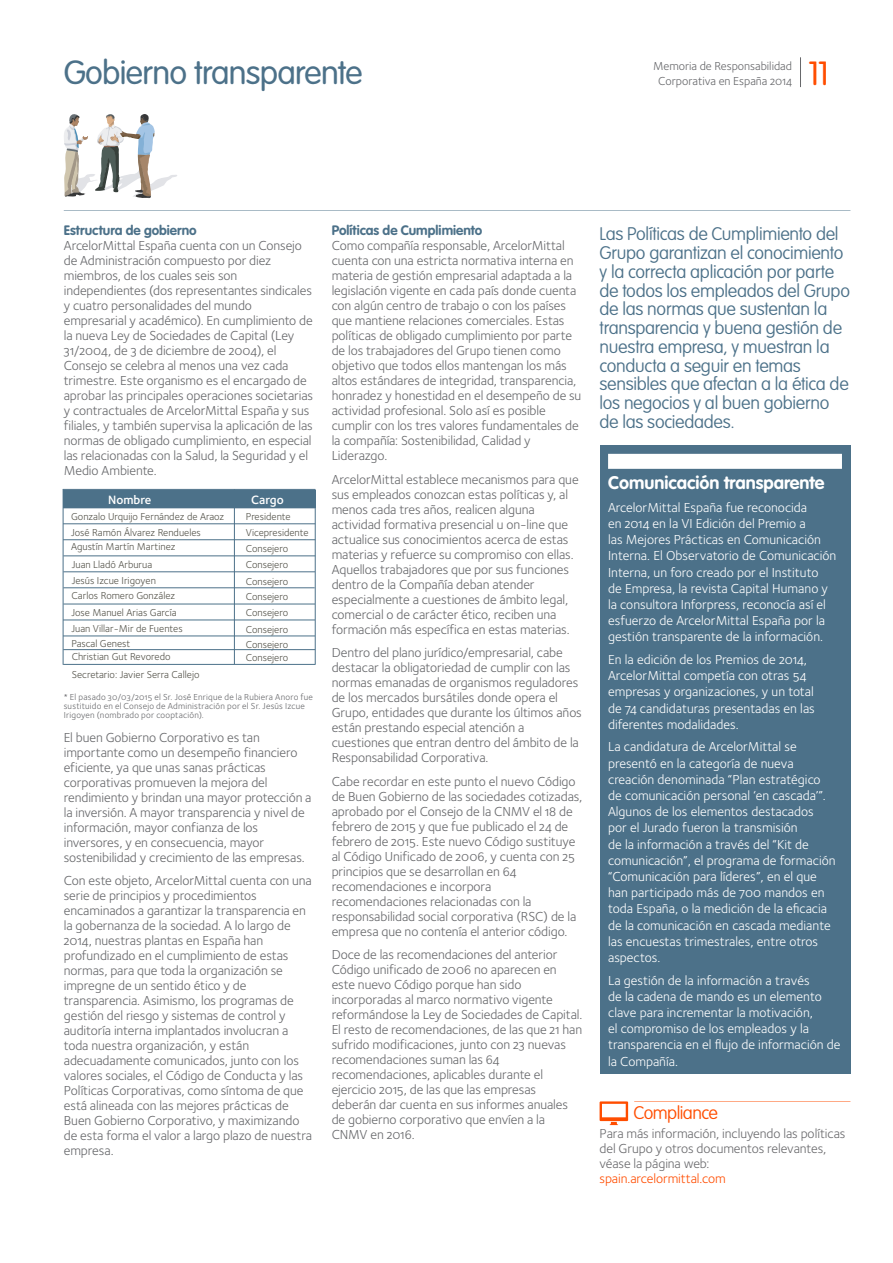
<style>
.page{position:relative;width:893px;height:1263px;background:#fff}
.page>*{position:absolute;margin:0;border:0;box-sizing:border-box;transform-origin:0 0}
.t1{font:300 33px "VAG Rounded Std";letter-spacing:-.02em;color:#4c7189}
.t2{font:300 33px "VAG Rounded Std";color:#ff4d00}
.t3{font:100 18px/18.8px "VAG Rounded Std";letter-spacing:-.015em;color:#4c7189}
.t4{font:700 18px "VAG Rounded Std";color:#fff}
.t5{font:100 18px "VAG Rounded Std";letter-spacing:-.03em;color:#ff4d00}
.t6{font:13.5px/15px "Foundry Sterling Book OSF";letter-spacing:-.005em;color:#67686b}
.t7{font:13.5px/16.2px "Foundry Sterling Book OSF";color:#fff}
.t8{font:13.5px/15px "Foundry Sterling";letter-spacing:-.005em;color:#6a6a6d}
.t9{font:600 12.45px "Foundry Sterling";color:#fff}
.t10{font:12px/15px "Foundry Sterling Book OSF";color:#67686b;text-align:center}
.t11{font:10.35px/16.8px "Foundry Sterling Book OSF";color:#54534a}
.t12{font:9px/9px "Foundry Sterling Book OSF";letter-spacing:.02em;color:#67686b}
.s1{font-family:"VAG Rounded Std";font-weight:700;color:#4c7189}
.s2{color:#ff4d00}
</style>
<div class="page">
<div style="left:63px;top:490px;width:253px;height:18px;background:#4c7189"></div>
<hr style="left:63px;top:489px;width:252px;height:1px;background:#4c7189">
<hr style="left:63px;top:523px;width:252px;height:1px;background:#4c7189">
<hr style="left:63px;top:539px;width:252px;height:1px;background:#4c7189">
<hr style="left:63px;top:664px;width:252px;height:1px;background:#4c7189">
<hr style="left:63px;top:556px;width:252px;height:1px;background:#4c7189">
<hr style="left:63px;top:587px;width:252px;height:1px;background:#4c7189">
<hr style="left:63px;top:571px;width:252px;height:1px;background:#4c7189">
<hr style="left:63px;top:604px;width:252px;height:1px;background:#4c7189">
<hr style="left:63px;top:636px;width:252px;height:1px;background:#4c7189">
<hr style="left:63px;top:620px;width:252px;height:1px;background:#4c7189">
<hr style="left:234px;top:489px;width:1px;height:175px;background:#4c7189">
<hr style="left:63px;top:489px;width:1px;height:176px;background:#4c7189">
<hr style="left:315px;top:489px;width:1px;height:175px;background:#4c7189">
<hr style="left:63px;top:649px;width:252px;height:1px;background:#4c7189">
<hr style="left:64px;top:210px;width:786px;height:1px;background:#4c7189">
<hr style="left:800px;top:57px;width:1px;height:30px;background:#67686b">
<svg style="left:64px;top:114px;width:113px;height:84px"></svg>
<div style="left:600px;top:445px;width:250px;height:629px;background:#4c7189"></div>
<div style="left:608px;top:454px;width:234px;height:15px;background:#fff"></div>
<hr style="left:634px;top:1101px;width:216px;height:1px;background:#ff4d00">
<svg style="left:600px;top:1101px;width:28px;height:24px"></svg>
<p class="t1" style="left:64px;top:54px;width:301px">Gobierno transparente</p>
<p class="t10" style="left:653px;top:58px;width:140px">Memoria de Responsabilidad<br>Corporativa en España 2014</p>
<p class="t2" style="left:808px;top:55px;width:23px">11</p>
<p class="t6" style="left:64px;top:223px;width:251px"><span class="s1">Estructura de gobierno<br></span>ArcelorMittal España cuenta con un Consejo de Administración compuesto por diez miembros, de los cuales seis son independientes (dos representantes sindicales y cuatro personalidades del mundo empresarial y académico). En cumplimiento de la nueva Ley de Sociedades de Capital (Ley 31/2004, de 3 de diciembre de 2004), el Consejo se celebra al menos una vez cada trimestre. Este organismo es el encargado de aprobar las principales operaciones societarias y contractuales de ArcelorMittal España y sus filiales, y también supervisa la aplicación de las normas de obligado cumplimiento, en especial las relacionadas con la Salud, la Seguridad y el Medio Ambiente.</p>
<p class="t9" style="left:108px;top:491px;width:45px">Nombre</p>
<p class="t9" style="left:251px;top:491px;width:34px">Cargo</p>
<p class="t11" style="left:71px;top:507px;width:155px">Gonzalo Urquijo Fernández de Araoz<br>José Ramón Álvarez Rendueles</p>
<p class="t11" style="left:71px;top:538px;width:106px">Agustín Martín Martinez</p>
<p class="t11" style="left:72px;top:556px;width:86px;line-height:16px">Juan Lladó Arburua<br>Jesús Izcue Irigoyen</p>
<p class="t11" style="left:71px;top:586px;width:107px;line-height:17.7px">Carlos Romero González<br>Jose Manuel Arias García</p>
<p class="t11" style="left:71px;top:621px;width:113px;line-height:14.4px">Juan Villar-Mir de Fuentes<br>Pascal Genest</p>
<p class="t11" style="left:246px;top:507px;width:64px">Presidente<br>Vicepresidente</p>
<p class="t11" style="left:246px;top:539px;width:44px;text-align:justify">Consejero Consejero Consejero</p>
<p class="t11" style="left:246px;top:587px;width:44px;text-align:justify">Consejero Consejero Consejero</p>
<p class="t11" style="left:246px;top:636px;width:44px">Consejero</p>
<p class="t11" style="left:72px;top:648px;width:100px">Christian Gut Revoredo</p>
<p class="t11" style="left:246px;top:649px;width:44px">Consejero</p>
<p class="t11" style="left:72px;top:665px;width:129px">Secretario: Javier Serra Callejo</p>
<p class="t12" style="left:64px;top:692px;width:251px">* El pasado 30/03/2015 el Sr. José Enrique de la Rubiera Anoro fue sustituido en el Consejo de Administración por el Sr. Jesús Izcue<br>Irigoyen (nombrado por cooptación).</p>
<p class="t6" style="left:64px;top:729px;width:249px">El buen Gobierno Corporativo es tan importante como un desempeño financiero eficiente, ya que unas sanas prácticas corporativas promueven la mejora del rendimiento y brindan una mayor protección a la inversión. A mayor transparencia y nivel de información, mayor confianza de los inversores, y en consecuencia, mayor sostenibilidad y crecimiento de las empresas.</p>
<p class="t6" style="left:64px;top:873px;width:250px">Con este objeto, ArcelorMittal cuenta con una serie de principios y procedimientos encaminados a garantizar la transparencia en la gobernanza de la sociedad. A lo largo de 2014, nuestras plantas en España han profundizado en el cumplimiento de estas normas, para que toda la organización se impregne de un sentido ético y de transparencia. Asimismo, los programas de gestión del riesgo y sistemas de control y auditoría interna implantados involucran a toda nuestra organización, y están adecuadamente comunicados, junto con los valores sociales, el Código de Conducta y las Políticas Corporativas, como síntoma de que está alineada con las mejores prácticas de Buen Gobierno Corporativo, y maximizando de esta forma el valor a largo plazo de nuestra empresa.</p>
<p class="t6" style="left:332px;top:223px;width:251px"><span class="s1">Políticas de Cumplimiento<br></span>Como compañía responsable, ArcelorMittal cuenta con una estricta normativa interna en materia de gestión empresarial adaptada a la legislación vigente en cada país donde cuenta con algún centro de trabajo o con los países que mantiene relaciones comerciales. Estas políticas de obligado cumplimiento por parte de los trabajadores del Grupo tienen como objetivo que todos ellos mantengan los más altos estándares de integridad, transparencia, honradez y honestidad en el desempeño de su actividad profesional. Solo así es posible cumplir con los tres valores fundamentales de la compañía: Sostenibilidad, Calidad y Liderazgo.</p>
<p class="t6" style="left:332px;top:471px;width:248px">ArcelorMittal establece mecanismos para que sus empleados conozcan estas políticas y, al menos cada tres años, realicen alguna actividad formativa presencial u on-line que actualice sus conocimientos acerca de estas materias y refuerce su compromiso con ellas.<br>Aquellos trabajadores que por sus funciones dentro de la Compañía deban atender especialmente a cuestiones de ámbito legal, comercial o de carácter ético, reciben una formación más específica en estas materias.</p>
<p class="t6" style="left:332px;top:645px;width:252px">Dentro del plano jurídico/empresarial, cabe destacar la obligatoriedad de cumplir con las normas emanadas de organismos reguladores de los mercados bursátiles donde opera el Grupo, entidades que durante los últimos años están prestando especial atención a cuestiones que entran dentro del ámbito de la Responsabilidad Corporativa.</p>
<p class="t6" style="left:332px;top:773px;width:252px">Cabe recordar en este punto el nuevo Código de Buen Gobierno de las sociedades cotizadas, aprobado por el Consejo de la CNMV el 18 de febrero de 2015 y que fue publicado el 24 de febrero de 2015. Este nuevo Código sustituye al Código Unificado de 2006, y cuenta con 25 principios que se desarrollan en 64 recomendaciones e incorpora recomendaciones relacionadas con la responsabilidad social corporativa (RSC) de la empresa que no contenía el anterior código.</p>
<p class="t6" style="left:332px;top:947px;width:252px">Doce de las recomendaciones del anterior Código unificado de 2006 no aparecen en este nuevo Código porque han sido incorporadas al marco normativo vigente reformándose la Ley de Sociedades de Capital.<br>El resto de recomendaciones, de las que 21 han sufrido modificaciones, junto con 23 nuevas recomendaciones suman las 64 recomendaciones, aplicables durante el ejercicio 2015, de las que las empresas deberán dar cuenta en sus informes anuales de gobierno corporativo que envíen a la CNMV en 2016.</p>
<p class="t3" style="left:600px;top:225px;width:252px">Las Políticas de Cumplimiento del<br>Grupo garantizan el conocimiento y la correcta aplicación por parte de todos los empleados del Grupo de las normas que sustentan la transparencia y buena gestión de nuestra empresa, y muestran la conducta a seguir en temas sensibles que afectan a la ética de los negocios y al buen gobierno de las sociedades.</p>
<p class="t4" style="left:608px;top:472px;width:218px">Comunicación transparente</p>
<p class="t7" style="left:608px;top:499px;width:230px">ArcelorMittal España fue reconocida<br>en 2014 en la VI Edición del Premio a<br>las Mejores Prácticas en Comunicación Interna. El Observatorio de Comunicación Interna, un foro creado por el Instituto<br>de Empresa, la revista Capital Humano y la consultora Inforpress, reconocía así el esfuerzo de ArcelorMittal España por la gestión transparente de la información.</p>
<p class="t7" style="left:608px;top:651px;width:208px">En la edición de los Premios de 2014, ArcelorMittal competía con otras 54 empresas y organizaciones, y un total de 74 candidaturas presentadas en las diferentes modalidades.</p>
<p class="t7" style="left:608px;top:738px;width:229px">La candidatura de ArcelorMittal se presentó en la categoría de nueva creación denominada “Plan estratégico de comunicación personal ‘en cascada’”.<br>Algunos de los elementos destacados por el Jurado fueron la transmisión<br>de la información a través del “Kit de comunicación”, el programa de formación “Comunicación para líderes”, en el que han participado más de 700 mandos en toda España, o la medición de la eficacia de la comunicación en cascada mediante las encuestas trimestrales, entre otros aspectos.</p>
<p class="t7" style="left:608px;top:971px;width:234px">La gestión de la información a través<br>de la cadena de mando es un elemento clave para incrementar la motivación,<br>el compromiso de los empleados y la transparencia en el flujo de información de la Compañía.</p>
<p class="t5" style="left:634px;top:1102px;width:86px">Compliance</p>
<p class="t8" style="left:600px;top:1126px;width:247px">Para más información, incluyendo las políticas del Grupo y otros documentos relevantes, véase la página web:<br><span class="s2">spain.arcelormittal.com</span></p>
</div>
